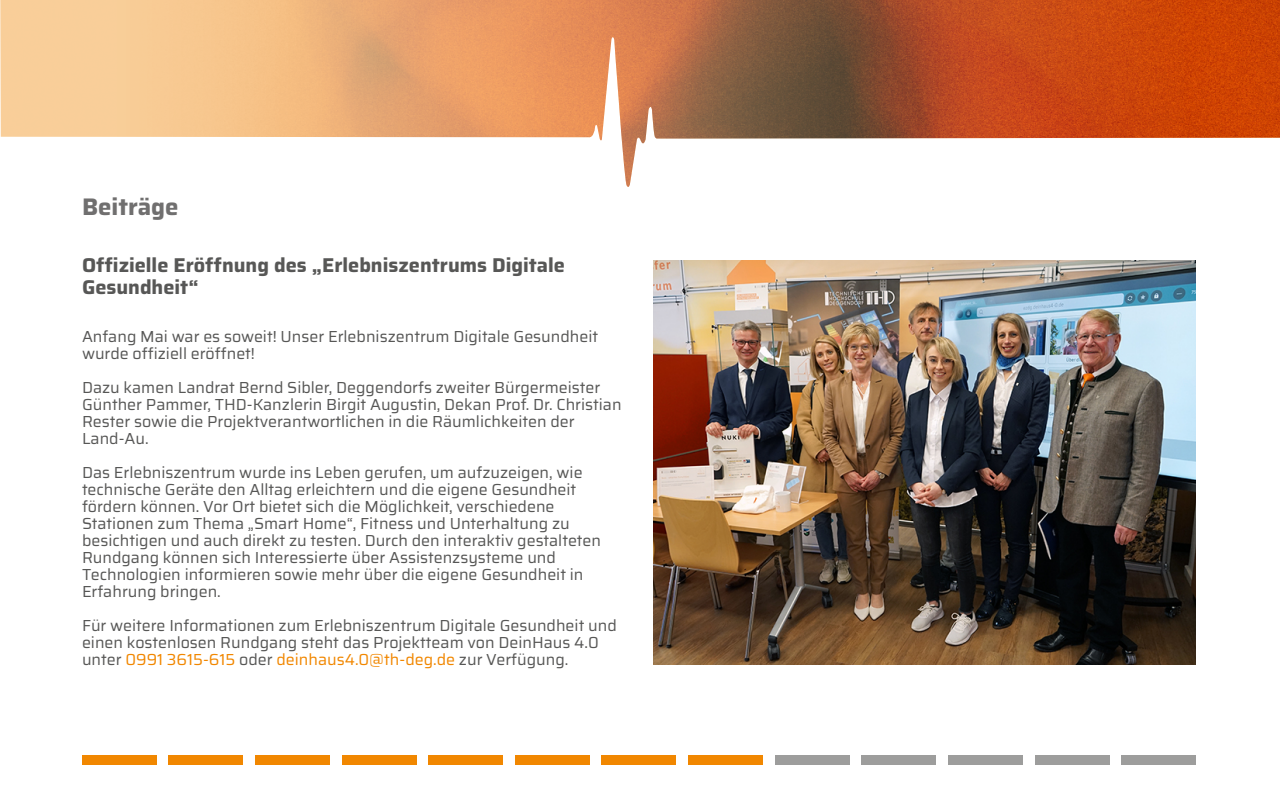
<style>
.page{position:relative;width:1280px;height:800px;background:#fff}
.page>*{position:absolute;margin:0;border:0;box-sizing:border-box;transform-origin:0 0}
.t1{font:700 24px "Saira";color:#706f6f}
.t2{font:700 20px/21.6px "Saira";color:#575756}
.t3{font:16px/17px "Saira";color:#575756}
.s1{color:#f18700}
</style>
<div class="page">
<svg style="left:0;top:0;width:1280px;height:187px"></svg>
<img style="left:654px;top:261px;width:542px;height:403px">
<div style="left:82px;top:755px;width:75px;height:10px;background:#f18700"></div>
<div style="left:169px;top:755px;width:74px;height:10px;background:#f18700"></div>
<div style="left:255px;top:755px;width:75px;height:10px;background:#f18700"></div>
<div style="left:342px;top:755px;width:74px;height:10px;background:#f18700"></div>
<div style="left:428px;top:755px;width:75px;height:10px;background:#f18700"></div>
<div style="left:515px;top:755px;width:75px;height:10px;background:#f18700"></div>
<div style="left:602px;top:755px;width:74px;height:10px;background:#f18700"></div>
<div style="left:688px;top:755px;width:75px;height:10px;background:#f18700"></div>
<div style="left:775px;top:755px;width:75px;height:10px;background:#9d9d9c"></div>
<div style="left:862px;top:755px;width:74px;height:10px;background:#9d9d9c"></div>
<div style="left:948px;top:755px;width:75px;height:10px;background:#9d9d9c"></div>
<div style="left:1035px;top:755px;width:74px;height:10px;background:#9d9d9c"></div>
<div style="left:1121px;top:755px;width:75px;height:10px;background:#9d9d9c"></div>
<h1 class="t1" style="left:82px;top:188px;width:98px">Beiträge</h1>
<p class="t2" style="left:82px;top:254px;width:484px">Offizielle Eröffnung des „Erlebniszentrums Digitale<br>Gesundheit“</p>
<p class="t3" style="left:82px;top:328px;width:518px">Anfang Mai war es soweit! Unser Erlebniszentrum Digitale Gesundheit wurde offiziell eröffnet!</p>
<p class="t3" style="left:82px;top:379px;width:541px">Dazu kamen Landrat Bernd Sibler, Deggendorfs zweiter Bürgermeister Günther Pammer, THD-Kanzlerin Birgit Augustin, Dekan Prof. Dr. Christian Rester sowie die Projektverantwortlichen in die Räumlichkeiten der Land-Au.</p>
<p class="t3" style="left:82px;top:464px;width:521px">Das Erlebniszentrum wurde ins Leben gerufen, um aufzuzeigen, wie technische Geräte den Alltag erleichtern und die eigene Gesundheit fördern können. Vor Ort bietet sich die Möglichkeit, verschiedene Stationen zum Thema „Smart Home“, Fitness und Unterhaltung zu besichtigen und auch direkt zu testen. Durch den interaktiv gestalteten Rundgang können sich Interessierte über Assistenzsysteme und Technologien informieren sowie mehr über die eigene Gesundheit in Erfahrung bringen.</p>
<p class="t3" style="left:82px;top:617px;width:536px">Für weitere Informationen zum Erlebniszentrum Digitale Gesundheit und einen kostenlosen Rundgang steht das Projektteam von DeinHaus 4.0 unter <span class="s1">0991 3615-615</span> oder <span class="s1">deinhaus4.0@th-deg.de</span> zur Verfügung.</p>
</div>
